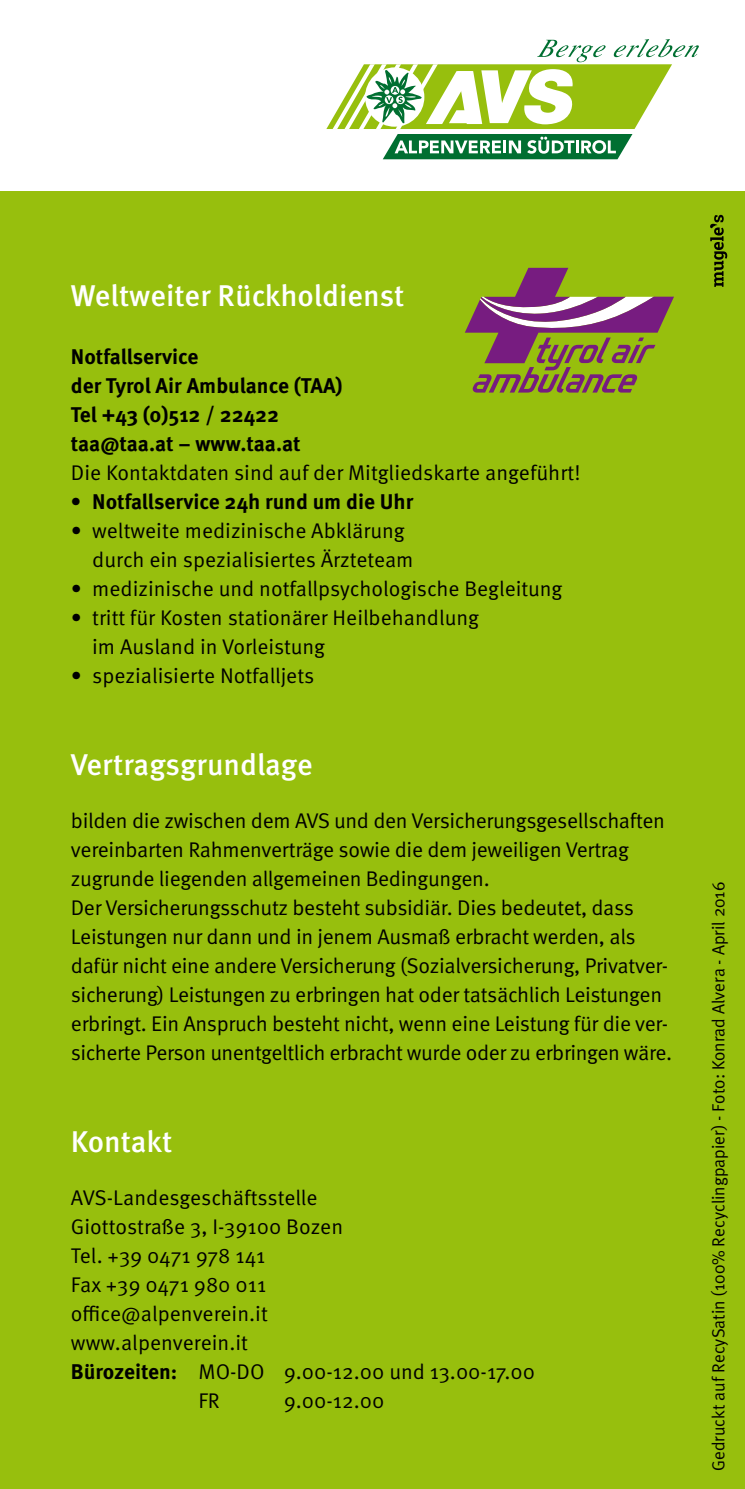
<style>
.page{position:relative;width:745px;height:1489px;background:#fff}
.page>*{position:absolute;margin:0;border:0;box-sizing:border-box;transform-origin:0 0}
.t1{font:500 30px "Meta Pro";color:#fff}
.t2{font:21.25px/29px "Meta Pro";letter-spacing:-.015em;color:#000}
.t3{font:700 21.25px/29px "Meta Pro";color:#000}
.t4{font:17.5px "Meta Plus Normal";color:#000}
.s1{font-weight:700}
</style>
<div class="page">
<div style="left:0;top:191px;width:744px;height:1297px;background:#97bf0d"></div>
<svg style="left:465px;top:268px;width:208px;height:124px"></svg>
<svg style="left:326px;top:39px;width:372px;height:120px"></svg>
<svg style="left:710px;top:215px;width:16px;height:72px"></svg>
<h1 class="t1" style="left:71px;top:276px;width:334px">Weltweiter Rückholdienst</h1>
<p class="t3" style="left:71px;top:342px;width:273px">Notfallservice<br>der Tyrol Air Ambulance (TAA)<br>Tel +43 (0)512 / 22422 taa@taa.at – www.taa.at</p>
<p class="t2" style="left:71px;top:458px;width:511px">Die Kontaktdaten sind auf der Mitgliedskarte angeführt!</p>
<p class="t3" style="left:71px;top:487px;width:344px">• Notfallservice 24h rund um die Uhr</p>
<p class="t2" style="left:92px;top:516px;width:322px;text-indent:-21px">• weltweite medizinische Abklärung durch ein spezialisiertes Ärzteteam</p>
<p class="t2" style="left:71px;top:574px;width:493px">• medizinische und notfallpsychologische Begleitung</p>
<p class="t2" style="left:92px;top:603px;width:388px;text-indent:-21px">• tritt für Kosten stationärer Heilbehandlung im Ausland in Vorleistung</p>
<p class="t2" style="left:71px;top:661px;width:245px">• spezialisierte Notfalljets</p>
<h1 class="t1" style="left:71px;top:745px;width:243px">Vertragsgrundlage</h1>
<p class="t2" style="left:71px;top:806px;width:602px">bilden die zwischen dem AVS und den Versicherungsgesellschaften vereinbarten Rahmenverträge sowie die dem jeweiligen Vertrag zugrunde liegenden allgemeinen Bedingungen.<br>Der Versicherungsschutz besteht subsidiär. Dies bedeutet, dass Leistungen nur dann und in jenem Ausmaß erbracht werden, als dafür nicht eine andere Versicherung (Sozialversicherung, Privatver&shy;sicherung) Leistungen zu erbringen hat oder tatsächlich Leistungen erbringt. Ein Anspruch besteht nicht, wenn eine Leistung für die ver&shy;sicherte Person unentgeltlich erbracht wurde oder zu erbringen wäre.</p>
<h1 class="t1" style="left:71px;top:1122px;width:103px">Kontakt</h1>
<p class="t2" style="left:71px;top:1183px;width:248px">AVS-Landesgeschäftsstelle</p>
<p class="t2" style="left:71px;top:1212px;width:273px">Giottostraße 3, I-39100 Bozen</p>
<p class="t2" style="left:71px;top:1241px;width:196px">Tel. +39 0471 978 141</p>
<p class="t2" style="left:71px;top:1270px;width:197px">Fax +39 0471 980 011</p>
<p class="t2" style="left:71px;top:1299px;width:198px">office@alpenverein.it</p>
<p class="t2" style="left:71px;top:1328px;width:178px">www.alpenverein.it</p>
<p class="t2" style="left:71px;top:1357px;width:465px"><span class="s1">Bürozeiten:</span> MO-DO 9.00-12.00 und 13.00-17.00</p>
<p class="t2" style="left:198px;top:1386px;width:23px">FR</p>
<p class="t2" style="left:283px;top:1386px;width:102px">9.00-12.00</p>
<p class="t4" style="left:707px;top:1470px;width:590px;rotate:-90deg">Gedruckt auf RecySatin (100% Recyclingpapier) - Foto: Konrad Alvera - April 2016</p>
</div>
